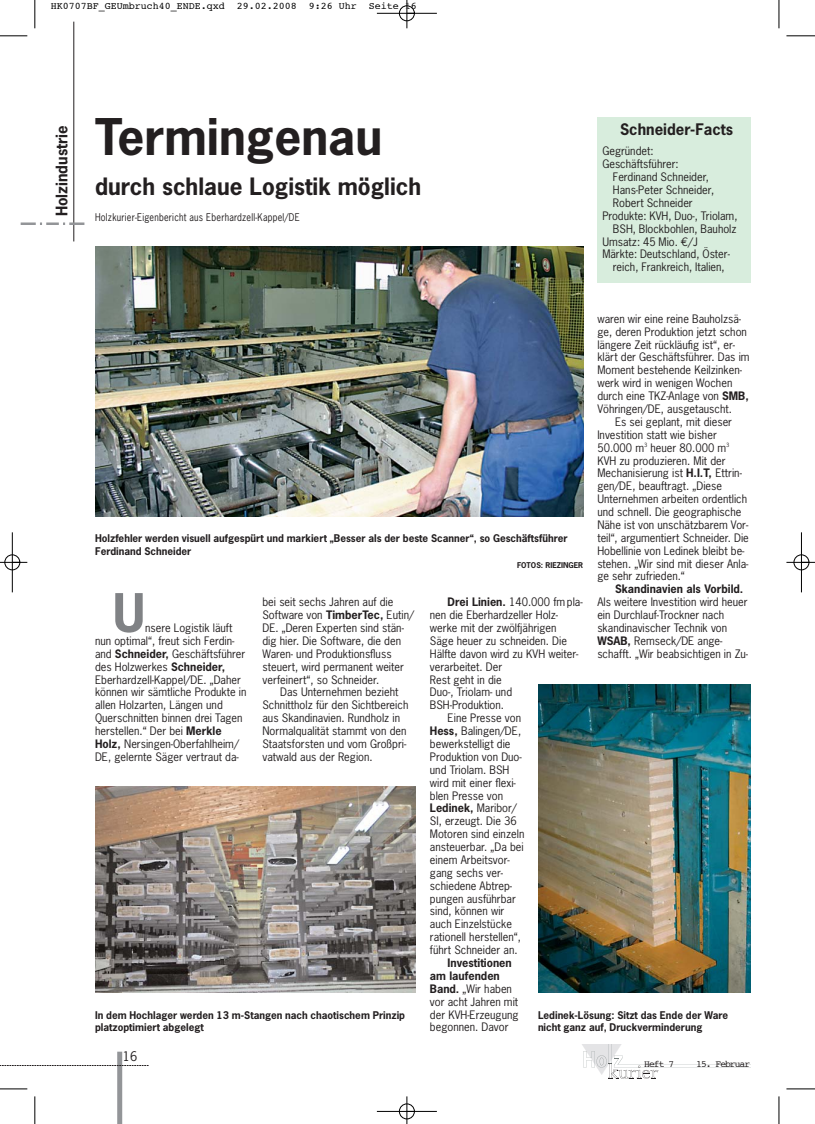
<style>
.page{position:relative;width:815px;height:1124px;background:#fff}
.page>*{position:absolute;margin:0;border:0;box-sizing:border-box;transform-origin:0 0}
.t1{font:700 50px "News Gothic";color:#808285}
.t2{font:700 47.5px "News Gothic";color:#231f20}
.t3{font:700 22.5px "News Gothic";color:#231f20}
.t4{font:700 15px "News Gothic";color:#231f20}
.t5{font:12.5px "News Gothic";color:#231f20}
.t6{font:11px/12.9px "News Gothic";color:#231f20}
.t7{font:700 11px "News Gothic";color:#231f20}
.t8{font:700 10px/12.9px "News Gothic";color:#231f20}
.t9{font:10px "Courier";color:#000}
.t10{font:10px "News Gothic";letter-spacing:.025em;color:#231f20;scale:.9 1}
.t11{font:9.62px "Courier";letter-spacing:-.1em;color:#231f20}
.t12{font:700 7.5px "News Gothic";color:#231f20}
.s1{font-family:"Euro Mono";font-size:12.5px}
.s2{font-weight:700}
.s3{font-weight:400}
</style>
<div class="page">
<hr style="left:614px;top:1066px;width:137px;height:1px;background:#77807f">
<hr style="left:618px;top:1064px;width:133px;height:1px;background:#77807f">
<svg style="left:582px;top:1044px;width:76px;height:34px"></svg>
<div style="left:117px;top:1051px;width:5px;height:72px;background:#939598"></div>
<img style="left:95px;top:247px;width:488px;height:269px">
<img style="left:95px;top:786px;width:321px;height:206px">
<img style="left:538px;top:684px;width:213px;height:308px">
<div style="left:597px;top:118px;width:154px;height:165px;background:#d8eddd"></div>
<hr style="left:73px;top:22px;width:1px;height:219px;background:#231f20">
<svg style="left:40px;top:222px;width:26px;height:3px"></svg>
<hr style="left:21px;top:222px;width:15px;height:3px;background:#939598">
<hr style="left:69px;top:222px;width:15px;height:3px;background:#939598">
<svg style="left:35px;top:0;width:1px;height:28px"></svg>
<svg style="left:0;top:35px;width:27px;height:2px"></svg>
<svg style="left:779px;top:0;width:1px;height:28px"></svg>
<svg style="left:786px;top:35px;width:29px;height:2px"></svg>
<svg style="left:35px;top:1096px;width:1px;height:27px"></svg>
<svg style="left:0;top:1088px;width:27px;height:1px"></svg>
<svg style="left:779px;top:1096px;width:1px;height:27px"></svg>
<svg style="left:786px;top:1088px;width:29px;height:1px"></svg>
<div style="left:399px;top:5px;width:16px;height:16px;border:1px solid #fff;border-radius:50%"></div>
<hr style="left:377px;top:13px;width:60px;height:1px;background:#000">
<hr style="left:377px;top:1110px;width:60px;height:1px;background:#000">
<hr style="left:12px;top:532px;width:1px;height:60px;background:#000">
<hr style="left:801px;top:532px;width:1px;height:60px;background:#000">
<svg style="left:407px;top:0;width:1px;height:28px"></svg>
<svg style="left:407px;top:1096px;width:1px;height:27px"></svg>
<svg style="left:0;top:562px;width:27px;height:1px"></svg>
<svg style="left:786px;top:562px;width:29px;height:1px"></svg>
<div style="left:399px;top:6px;width:16px;height:15px;border:1px solid #000;border-radius:50%"></div>
<div style="left:399px;top:1103px;width:16px;height:15px;border:1px solid #000;border-radius:50%"></div>
<div style="left:5px;top:554px;width:15px;height:16px;border:1px solid #000;border-radius:50%"></div>
<div style="left:794px;top:554px;width:15px;height:16px;border:1px solid #000;border-radius:50%"></div>
<p class="t9" style="left:51px;top:2px;width:367px">HK0707BF_GEUmbruch40_ENDE.qxd 29.02.2008 9:26 Uhr Seite 16</p>
<h3 class="t4" style="left:56px;top:216px;width:92px;rotate:-90deg">Holzindustrie</h3>
<h2 class="t2" style="left:95px;top:118px;width:289px">Termingenau</h2>
<h3 class="t3" style="left:95px;top:178px;width:328px">durch schlaue Logistik möglich</h3>
<p class="t10" style="left:95px;top:213px;width:229px">Holzkurier-Eigenbericht aus Eberhardzell-Kappel/DE</p>
<h3 class="t4" style="left:620px;top:123px;width:115px">Schneider-Facts</h3>
<p class="t6" style="left:602px;top:146px;width:53px">Gegründet:</p>
<p class="t6" style="left:602px;top:158px;width:78px">Geschäftsführer:</p>
<p class="t6" style="left:613px;top:171px;width:98px">Ferdinand Schneider,</p>
<p class="t6" style="left:613px;top:184px;width:103px">Hans-Peter Schneider,</p>
<p class="t6" style="left:613px;top:197px;width:81px">Robert Schneider</p>
<p class="t6" style="left:602px;top:210px;width:137px">Produkte: KVH, Duo-, Triolam,</p>
<p class="t6" style="left:613px;top:223px;width:125px">BSH, Blockbohlen, Bauholz</p>
<p class="t6" style="left:602px;top:236px;width:97px">Umsatz: 45 Mio. <span class="s1">€</span>/J</p>
<p class="t6" style="left:602px;top:249px;width:129px">Märkte: Deutschland, Öster-</p>
<p class="t6" style="left:613px;top:261px;width:113px">reich, Frankreich, Italien,</p>
<p class="t6" style="left:597px;top:313px;width:145px">waren wir eine reine Bauholzsä-</p>
<p class="t6" style="left:597px;top:326px;width:151px">ge, deren Produktion jetzt schon</p>
<p class="t6" style="left:597px;top:339px;width:139px">längere Zeit rückläufig ist“, er-</p>
<p class="t6" style="left:597px;top:352px;width:154px">klärt der Geschäftsführer. Das im</p>
<p class="t6" style="left:597px;top:364px;width:146px">Moment bestehende Keilzinken-</p>
<p class="t6" style="left:597px;top:377px;width:137px">werk wird in wenigen Wochen</p>
<p class="t6" style="left:597px;top:390px;width:153px">durch eine TKZ-Anlage von <span class="s2">SMB,</span></p>
<p class="t6" style="left:597px;top:403px;width:136px">Vöhringen/DE, ausgetauscht.</p>
<p class="t6" style="left:615px;top:416px;width:119px">Es sei geplant, mit dieser</p>
<p class="t6" style="left:597px;top:429px;width:121px">Investition statt wie bisher</p>
<p class="t6" style="left:597px;top:442px;width:134px">50.000 m<sup>3</sup> heuer 80.000 m<sup>3</sup></p>
<p class="t6" style="left:597px;top:455px;width:130px">KVH zu produzieren. Mit der</p>
<p class="t6" style="left:597px;top:467px;width:146px">Mechanisierung ist <span class="s2">H.I.T,</span> Ettrin-</p>
<p class="t6" style="left:597px;top:480px;width:126px">gen/DE, beauftragt. „Diese</p>
<p class="t6" style="left:597px;top:493px;width:151px">Unternehmen arbeiten ordentlich</p>
<p class="t6" style="left:597px;top:506px;width:146px">und schnell. Die geographische</p>
<p class="t6" style="left:597px;top:519px;width:152px">Nähe ist von unschätzbarem Vor-</p>
<p class="t6" style="left:597px;top:532px;width:153px">teil“, argumentiert Schneider. Die</p>
<p class="t6" style="left:597px;top:545px;width:149px">Hobellinie von Ledinek bleibt be-</p>
<p class="t6" style="left:597px;top:558px;width:153px">stehen. „Wir sind mit dieser Anla-</p>
<p class="t6" style="left:597px;top:570px;width:89px">ge sehr zufrieden.“</p>
<p class="t7" style="left:615px;top:584px;width:130px">Skandinavien als Vorbild.</p>
<p class="t6" style="left:597px;top:596px;width:152px">Als weitere Investition wird heuer ein Durchlauf-Trockner nach skandinavischer Technik von<br><span class="s2">WSAB,</span> Remseck/DE ange&shy;schafft. „Wir beabsichtigen in Zu-</p>
<p class="t8" style="left:95px;top:532px;width:474px">Holzfehler werden visuell aufgespürt und markiert „Besser als der beste Scanner“, so Geschäftsführer<br>Ferdinand Schneider</p>
<p class="t12" style="left:517px;top:561px;width:68px">FOTOS: RIEZINGER</p>
<h1 class="t1" style="left:113px;top:593px;width:34px">U</h1>
<p class="t6" style="left:262px;top:596px;width:153px">bei seit sechs Jahren auf die<br>Software von <span class="s2">TimberTec,</span> Eutin/<br>DE. „Deren Experten sind stän&shy;dig hier. Die Software, die den<br>Waren- und Produktionsfluss steuert, wird permanent weiter verfeinert“, so Schneider.</p>
<p class="t6" style="left:262px;top:686px;width:147px;text-indent:18px">Das Unternehmen bezieht<br>Schnittholz für den Sichtbereich aus Skandinavien. Rundholz in<br>Normalqualität stammt von den<br>Staatsforsten und vom Großpri&shy;vatwald aus der Region.</p>
<p class="t6" style="left:448px;top:596px;width:137px"><span class="s2">Drei Linien.</span> 140.000 fm pla-</p>
<p class="t6" style="left:430px;top:609px;width:130px">nen die Eberhardzeller Holz-</p>
<p class="t6" style="left:430px;top:622px;width:128px">werke mit der zwölfjährigen</p>
<p class="t6" style="left:430px;top:635px;width:139px">Säge heuer zu schneiden. Die</p>
<p class="t6" style="left:430px;top:648px;width:150px">Hälfte davon wird zu KVH weiter-</p>
<p class="t6" style="left:430px;top:661px;width:74px">verarbeitet. Der</p>
<p class="t6" style="left:430px;top:673px;width:73px">Rest geht in die</p>
<p class="t6" style="left:430px;top:686px;width:84px">Duo-, Triolam- und</p>
<p class="t6" style="left:430px;top:699px;width:76px">BSH-Produktion.</p>
<p class="t6" style="left:448px;top:712px;width:75px">Eine Presse von</p>
<p class="t6" style="left:430px;top:725px;width:93px"><span class="s2">Hess,</span> Balingen/DE,</p>
<p class="t6" style="left:430px;top:738px;width:82px">bewerkstelligt die</p>
<p class="t6" style="left:430px;top:751px;width:93px">Produktion von Duo-</p>
<p class="t6" style="left:430px;top:764px;width:81px">und Triolam. BSH</p>
<p class="t6" style="left:430px;top:776px;width:87px">wird mit einer flexi-</p>
<p class="t6" style="left:430px;top:789px;width:75px">blen Presse von</p>
<p class="t7" style="left:430px;top:803px;width:88px">Ledinek, <span class="s3">Maribor/</span></p>
<p class="t6" style="left:430px;top:815px;width:88px">SI, erzeugt. Die 36</p>
<p class="t6" style="left:430px;top:828px;width:96px">Motoren sind einzeln</p>
<p class="t6" style="left:430px;top:841px;width:95px">ansteuerbar. „Da bei</p>
<p class="t6" style="left:430px;top:854px;width:81px">einem Arbeitsvor-</p>
<p class="t6" style="left:430px;top:867px;width:75px">gang sechs ver-</p>
<p class="t6" style="left:430px;top:879px;width:84px">schiedene Abtrep-</p>
<p class="t6" style="left:430px;top:892px;width:88px">pungen ausführbar</p>
<p class="t6" style="left:430px;top:905px;width:76px">sind, können wir</p>
<p class="t6" style="left:430px;top:918px;width:84px">auch Einzelstücke</p>
<p class="t6" style="left:430px;top:931px;width:93px">rationell herstellen“,</p>
<p class="t6" style="left:430px;top:944px;width:89px">führt Schneider an.</p>
<p class="t6" style="left:430px;top:957px;width:90px;text-indent:18px"><span class="s2">Investitionen am laufenden<br>Band.</span> „Wir haben vor acht Jahren mit der KVH-Erzeugung begonnen. Davor</p>
<p class="t6" style="left:95px;top:622px;width:153px;text-indent:50px">nsere Logistik läuft nun optimal“, freut sich Ferdin&shy;and <span class="s2">Schneider,</span> Geschäftsführer des Holzwerkes <span class="s2">Schneider,<br></span>Eberhardzell-Kappel/DE. „Daher können wir sämtliche Produkte in allen Holzarten, Längen und<br>Querschnitten binnen drei Tagen herstellen.“ Der bei <span class="s2">Merkle<br>Holz,</span> Nersingen-Oberfahlheim/<br>DE, gelernte Säger vertraut da-</p>
<p class="t8" style="left:95px;top:1008px;width:311px">In dem Hochlager werden 13 m-Stangen nach chaotischem Prinzip platzoptimiert abgelegt</p>
<p class="t8" style="left:538px;top:1008px;width:192px">Ledinek-Lösung: Sitzt das Ende der Ware nicht ganz auf, Druckverminderung</p>
<p class="t5" style="left:123px;top:1051px;width:16px">16</p>
<p class="t11" style="left:644px;top:1059px;width:31px">Heft 7</p>
<p class="t11" style="left:696px;top:1059px;width:55px">15. Februar</p>
</div>
